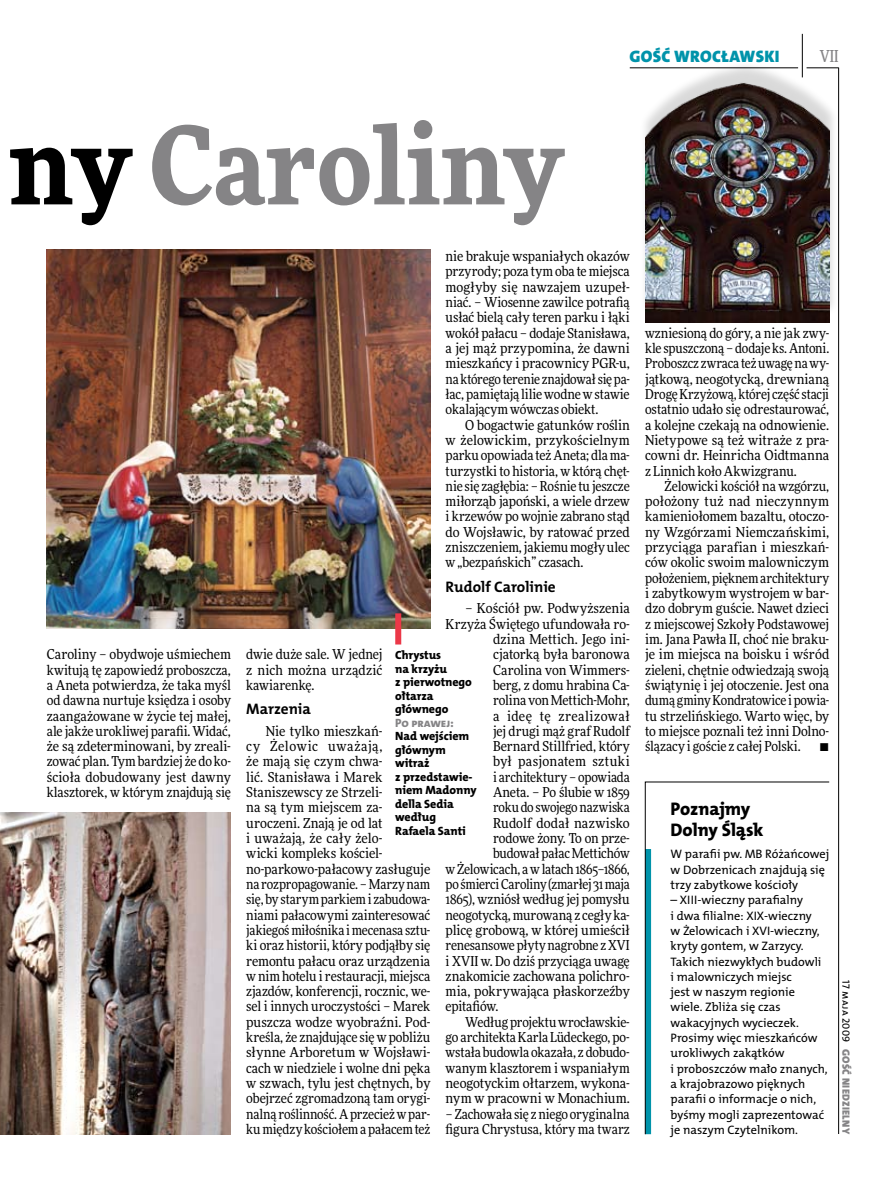
<style>
.page{position:relative;width:893px;height:1191px;background:#fff}
.page>*{position:absolute;margin:0;border:0;box-sizing:border-box;transform-origin:0 0}
.t1{font:900 108px "Freeday Narrow";color:#858486}
.t2{font:18.3px/21.6px "The Mix HP8 Ex Bld";letter-spacing:-.005em;color:#000}
.t3{font:16.65px "The Mix HP9 Blk";letter-spacing:.02em;color:#0093aa}
.t4{font:500 16.5px "Freeday Narrow";color:#858486;scale:.9 1}
.t5{font:15.3px "The Mix HP7 Bld";color:#000}
.t6{font:13.65px/15.3px "Freeday Narrow News";letter-spacing:-.005em;color:#000;text-align:justify}
.t7{font:13.65px "Freeday Narrow News";letter-spacing:.02em;color:#000}
.t8{font:13.65px "Freeday Narrow News";letter-spacing:.03em;color:#000}
.t9{font:12.3px/15.3px "The Mix HP5 Plain";color:#000}
.t10{font:12px/13.5px "The Mix HP8 Ex Bld";letter-spacing:-.005em;color:#000}
.t11{font:12px "The Mix HP8 Ex Bld";letter-spacing:-.005em;color:#858486}
.t12{font:10.5px "The Mix HP9 Blk";letter-spacing:.025em;color:#858486}
.t13{font:10.5px "The Mix HP5 Plain";letter-spacing:.02em;color:#000}
.s1{color:#000}
</style>
<div class="page">
<hr style="left:630px;top:68px;width:168px;height:1px;background:#000">
<hr style="left:838px;top:68px;width:1px;height:1066px;background:#000">
<hr style="left:802px;top:34px;width:1px;height:43px;background:#000">
<div style="left:639px;top:60px;width:200px;height:255px;background:#000;opacity:.15"></div>
<img style="left:645px;top:70px;width:184px;height:252px">
<svg style="left:645px;top:781px;width:185px;height:353px"></svg>
<img style="left:47px;top:249px;width:383px;height:379px">
<img style="left:0;top:812px;width:231px;height:322px">
<div style="left:395px;top:613px;width:6px;height:31px;background:#eb3848"></div>
<h1 class="t1" style="left:9px;top:95px;width:556px"><span class="s1">ny</span> Caroliny</h1>
<p class="t3" style="left:629px;top:46px;width:152px">GOŚĆ WROCŁAWSKI</p>
<p class="t4" style="left:820px;top:46px;width:22px">VII</p>
<p class="t6" style="left:446px;top:248px;width:186px">nie brakuje wspaniałych okazów przyrody; poza tym oba te miejsca mogłyby się nawzajem uzupeł&shy;niać. – Wiosenne zawilce potrafią usłać bielą cały teren parku i łąki wokół pałacu – dodaje Stanisława, a jej mąż przypomina, że dawni mieszkańcy i pracownicy PGR-u, na którego terenie znajdowałsię pa&shy;łac, pamiętają lilie wodne w stawie okalającym wówczas obiekt.</p>
<p class="t6" style="left:446px;top:417px;width:186px;text-indent:20px">O bogactwie gatunków roślin w żelowickim, przykościelnym parku opowiada też Aneta; dla ma&shy;turzystki to historia, w którą chęt&shy;nie się zagłębia: – Rośnie tu jeszcze miłorząb japoński, a wiele drzew i krzewów po wojnie zabrano stąd do Wojsławic, by ratować przed zniszczeniem, jakiemu mogły ulec w „bezpańskich” czasach.</p>
<p class="t5" style="left:446px;top:576px;width:112px">Rudolf Carolinie</p>
<p class="t6" style="left:465px;top:600px;width:166px">– Kościół pw. Podwyższenia</p>
<p class="t6" style="left:446px;top:616px;width:186px">Krzyża Świętego ufundowała ro-</p>
<p class="t6" style="left:493px;top:631px;width:138px">dzina Mettich. Jego ini-</p>
<p class="t6" style="left:493px;top:646px;width:138px">cjatorką była baronowa</p>
<p class="t6" style="left:493px;top:662px;width:138px">Carolina von Wimmers-</p>
<p class="t6" style="left:493px;top:677px;width:138px">berg, z domu hrabina Ca-</p>
<p class="t6" style="left:493px;top:692px;width:138px">rolina von Mettich-Mohr,</p>
<p class="t8" style="left:493px;top:707px;width:138px">a ideę tę zrealizował</p>
<p class="t6" style="left:493px;top:723px;width:138px">jej drugi mąż graf Rudolf</p>
<p class="t6" style="left:493px;top:738px;width:138px">Bernard Stillfried, który</p>
<p class="t7" style="left:493px;top:753px;width:138px">był pasjonatem sztuki</p>
<p class="t6" style="left:493px;top:769px;width:138px">i architektury – opowiada</p>
<p class="t6" style="left:493px;top:784px;width:138px">Aneta. – Po ślubie w 1859</p>
<p class="t6" style="left:493px;top:799px;width:138px">roku do swojego nazwiska</p>
<p class="t6" style="left:493px;top:815px;width:138px">Rudolf dodał nazwisko</p>
<p class="t6" style="left:493px;top:830px;width:138px">rodowe żony. To on prze-</p>
<p class="t6" style="left:493px;top:845px;width:138px">budował pałac Mettichów</p>
<p class="t6" style="left:446px;top:861px;width:186px">wŻelowicach, awlatach 1865–1866,</p>
<p class="t6" style="left:446px;top:876px;width:186px">pośmierci Caroliny (zmarłej 31 maja</p>
<p class="t6" style="left:446px;top:891px;width:186px">1865), wzniósł według jej pomysłu</p>
<p class="t6" style="left:446px;top:907px;width:186px">neogotycką, murowaną z cegły ka-</p>
<p class="t6" style="left:446px;top:922px;width:186px">plicę grobową, w której umieścił</p>
<p class="t6" style="left:446px;top:937px;width:186px">renesansowe płyty nagrobne zXVI</p>
<p class="t6" style="left:446px;top:953px;width:186px">i XVII w. Do dziś przyciąga uwagę</p>
<p class="t6" style="left:446px;top:968px;width:186px">znakomicie zachowana polichro-</p>
<p class="t6" style="left:446px;top:983px;width:186px">mia, pokrywająca płaskorzeźby</p>
<p class="t6" style="left:446px;top:998px;width:54px">epitafiów.</p>
<p class="t6" style="left:465px;top:1014px;width:166px">Według projektu wrocławskie-</p>
<p class="t6" style="left:446px;top:1029px;width:186px">go architekta Karla Lüdeckego, po-</p>
<p class="t6" style="left:446px;top:1044px;width:186px">wstała budowla okazała, z dobudo-</p>
<p class="t6" style="left:446px;top:1060px;width:186px">wanym klasztorem i wspaniałym</p>
<p class="t6" style="left:446px;top:1075px;width:186px">neogotyckim ołtarzem, wykona-</p>
<p class="t6" style="left:446px;top:1090px;width:186px">nym w pracowni w Monachium.</p>
<p class="t6" style="left:446px;top:1106px;width:186px">– Zachowała się z niego oryginalna figura Chrystusa, który ma twarz</p>
<p class="t6" style="left:47px;top:646px;width:186px">Caroliny – obydwoje uśmiechem kwitują tę zapowiedź proboszcza, a Aneta potwierdza, że taka myśl od dawna nurtuje księdza i osoby zaangażowane w życie tej małej, ale jakże urokliwej parafii. Widać, że są zdeterminowani, by zreali&shy;zować plan. Tym bardziej że do ko&shy;ścioła dobudowany jest dawny klasztorek, w którym znajdują się</p>
<p class="t6" style="left:246px;top:646px;width:138px">dwie duże sale. W jednej z nich można urządzić kawiarenkę.</p>
<p class="t10" style="left:395px;top:648px;width:78px">Chrystus<br>na krzyżu<br>z pierwotnego ołtarza głównego</p>
<p class="t11" style="left:395px;top:715px;width:60px">Po prawej:</p>
<p class="t10" style="left:395px;top:729px;width:83px">Nad wejściem głównym witraż<br>z przedstawie&shy;niem Madonny della Sedia według<br>Rafaela Santi</p>
<p class="t5" style="left:246px;top:699px;width:66px">Marzenia</p>
<p class="t6" style="left:246px;top:723px;width:186px;text-align:left;text-indent:20px">Nie tylko mieszkań-<br>cy Żelowic uważają,<br>że mają się czym chwa-<br>lić. Stanisława i Marek<br>Staniszewscy ze Strzeli-<br>na są tym miejscem za&shy;uroczeni. Znają je od lat<br>i uważają, że cały żelo-<br>wicki kompleks kościel&shy;no-parkowo-pałacowy zasługuje na rozpropagowanie. – Marzy nam się, by starym parkiem i zabudowa&shy;niami pałacowymi zainteresować jakiegoś miłośnika imecenasa sztu&shy;ki oraz historii, który podjąłby się remontu pałacu oraz urządzenia w nim hotelu i restauracji, miejsca zjazdów, konferencji, rocznic, we&shy;sel i innych uroczystości – Marek puszcza wodze wyobraźni. Pod&shy;kreśla, że znajdujące się w pobliżu słynne Arboretum w Wojsławi&shy;cach w niedziele i wolne dni pęka w szwach, tylu jest chętnych, by obejrzeć zgromadzoną tam orygi&shy;nalną roślinność. Aprzecież wpar&shy;ku między kościołem a pałacem też</p>
<p class="t6" style="left:645px;top:325px;width:186px">wzniesioną do góry, a nie jak zwy&shy;kle spuszczoną – dodaje ks.Antoni.<br>Proboszcz zwraca też uwagę nawy&shy;jątkową, neogotycką, drewnianą Drogę Krzyżową, której część stacji ostatnio udało się odrestaurować, a kolejne czekają na odnowienie.<br>Nietypowe są też witraże z pra&shy;cowni dr. Heinricha Oidtmanna z Linnich koło Akwizgranu.</p>
<p class="t6" style="left:645px;top:478px;width:186px;text-indent:20px">Żelowicki kościół na wzgórzu, położony tuż nad nieczynnym kamieniołomem bazaltu, otoczo&shy;ny Wzgórzami Niemczańskimi, przyciąga parafian i mieszkań&shy;ców okolic swoim malowniczym położeniem, pięknem architektury i zabytkowym wystrojem w bar&shy;dzo dobrym guście. Nawet dzieci z miejscowej Szkoły Podstawowej im. Jana Pawła II, choć nie braku&shy;je im miejsca na boisku i wśród zieleni, chętnie odwiedzają swoją świątynię i jej otoczenie. Jest ona dumą gminy Kondratowice i powia&shy;tu strzelińskiego. Warto więc, by to miejsce poznali też inni Dolno&shy;ślązacy i goście z całej Polski.</p>
<p class="t6" style="left:819px;top:738px;width:11px">•</p>
<h2 class="t2" style="left:671px;top:798px;width:95px">Poznajmy<br>Dolny Śląsk</h2>
<p class="t9" style="left:671px;top:846px;width:161px">W parafii pw. MB Różańcowej w Dobrzenicach znajdują się trzy zabytkowe kościoły</p>
<p class="t9" style="left:671px;top:892px;width:159px">– XIII -wieczny parafialny<br>i dwa filialne: XIX-wieczny<br>w Żelowicach i XVI -wieczny, kryty gontem, w Z arzycy.<br>Takich niezwykłych budowli i malowniczych miejsc<br>jest w naszym regionie wiele. Zbliża się czas wakacyjnych wycieczek.<br>Prosimy więc mieszkańców urokliwych zakątków<br>i proboszczów mało znanych, a krajobrazowo pięknych parafii o informacje o nich, byśmy mogli zaprezentować je naszym Czytelnikom.</p>
<p class="t13" style="left:853px;top:980px;width:63px;rotate:90deg">17 maja 2009</p>
<p class="t12" style="left:853px;top:1049px;width:86px;rotate:90deg">GOŚĆ NIEDZIELNY</p>
</div>
